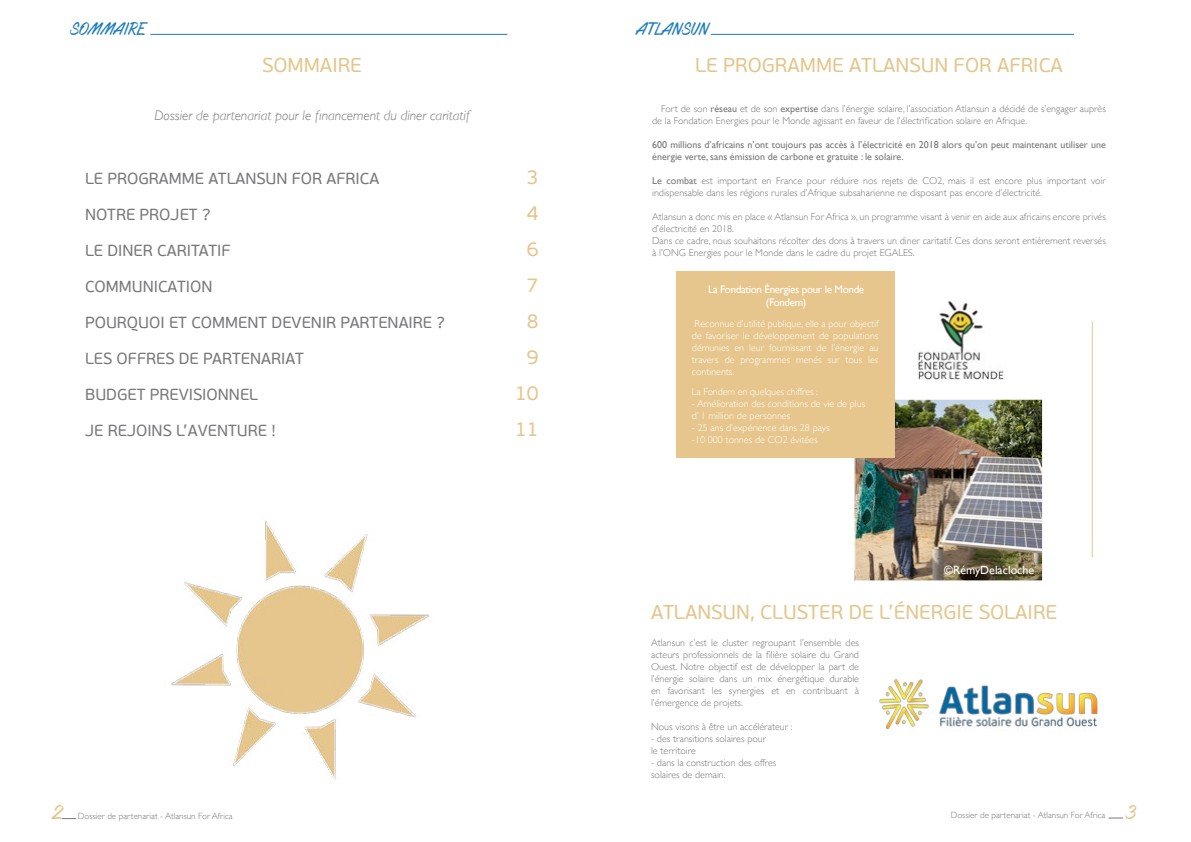
<style>
.page{position:relative;width:1191px;height:842px;background:#fff}
.page>*{position:absolute;margin:0;border:0;box-sizing:border-box;transform-origin:0 0}
.t1{font:20px "PF Beau Sans Pro";color:#e4c68c}
.t2{font:17px "Mark My Words";color:#e4c68c}
.t3{font:16px "PF Beau Sans Pro";color:#77787b}
.t4{font:16px "Mark My Words";letter-spacing:-.07em;color:#1e7cba}
.t5{font:16px "Mark My Words";letter-spacing:-.05em;color:#1e7cba}
.t6{font:italic 300 14px "Gill Sans";color:#77787b}
.t7{font:12px "Gill Sans";color:#fff}
.t8{font:11px/13.2px "Gill Sans";letter-spacing:-.03em;color:#fff;text-align:center}
.t9{font:300 10px/12px "Gill Sans";color:#77787b}
.t10{font:300 10px/12px "Gill Sans";color:#fff}
.t11{font:10px/12px "Gill Sans";color:#77787b}
.t12{font:300 9px "Gill Sans";color:#77787b}
.s1{font-weight:400}
.s2{font-family:"Mark My Words";font-weight:400;font-size:17px;color:#e4c68c}
</style>
<div class="page">
<svg style="left:62px;top:818px;width:14px;height:1px"></svg>
<svg style="left:1108px;top:818px;width:14px;height:1px"></svg>
<img style="left:856px;top:401px;width:185px;height:178px">
<div style="left:854px;top:399px;width:189px;height:182px;border:1px solid #fffdf8"></div>
<img style="left:879px;top:679px;width:219px;height:52px">
<div style="left:676px;top:271px;width:218px;height:186px;background:#e6c68c"></div>
<img style="left:918px;top:301px;width:86px;height:78px">
<hr style="left:711px;top:34px;width:363px;height:1px;background:#1e7cba">
<hr style="left:1091px;top:321px;width:1px;height:236px;background:#e6c68c">
<hr style="left:150px;top:34px;width:357px;height:1px;background:#1e7cba">
<img style="left:171px;top:520px;width:258px;height:259px">
<h3 class="t5" style="left:70px;top:21px;width:78px">SOMMAIRE</h3>
<h1 class="t1" style="left:262px;top:53px;width:101px">SOMMAIRE</h1>
<h3 class="t6" style="left:154px;top:107px;width:317px">Dossier de partenariat pour le financement du diner caritatif</h3>
<h3 class="t3" style="left:85px;top:170px;width:296px">LE PROGRAMME ATLANSUN FOR AFRICA</h3>
<h1 class="t1" style="left:527px;top:166px;width:13px">3</h1>
<h3 class="t3" style="left:85px;top:206px;width:127px">NOTRE PROJET ?</h3>
<h1 class="t1" style="left:527px;top:202px;width:13px">4</h1>
<h3 class="t3" style="left:85px;top:242px;width:147px">LE DINER CARITATIF</h3>
<h1 class="t1" style="left:527px;top:238px;width:13px">6</h1>
<h3 class="t3" style="left:85px;top:278px;width:129px">COMMUNICATION</h3>
<h1 class="t1" style="left:527px;top:274px;width:13px">7</h1>
<h3 class="t3" style="left:85px;top:314px;width:361px">POURQUOI ET COMMENT DEVENIR PARTENAIRE ?</h3>
<h1 class="t1" style="left:527px;top:310px;width:13px">8</h1>
<h3 class="t3" style="left:85px;top:350px;width:220px">LES OFFRES DE PARTENARIAT</h3>
<h1 class="t1" style="left:527px;top:346px;width:13px">9</h1>
<h3 class="t3" style="left:85px;top:386px;width:174px">BUDGET PREVISIONNEL</h3>
<h1 class="t1" style="left:515px;top:382px;width:25px">10</h1>
<h3 class="t3" style="left:85px;top:422px;width:192px">JE REJOINS L’AVENTURE !</h3>
<h1 class="t1" style="left:515px;top:418px;width:25px">11</h1>
<h3 class="t4" style="left:637px;top:21px;width:74px">ATLANSUN</h3>
<h1 class="t1" style="left:695px;top:53px;width:369px">LE PROGRAMME ATLANSUN FOR AFRICA</h1>
<p class="t9" style="left:652px;top:102px;width:455px;text-indent:9px">Fort de son <span class="s1">réseau</span> et de son <span class="s1">expertise</span> dans l’énergie solaire, l’association Atlansun a décidé de s’engager auprès de la Fondation Energies pour le Monde agissant en faveur de l’électrification solaire en Afrique.</p>
<p class="t11" style="left:652px;top:138px;width:455px">600 millions d’africains n’ont toujours pas accès à l’électricité en 2018 alors qu’on peut maintenant utiliser une énergie verte, sans émission de carbone et gratuite : le solaire.</p>
<p class="t9" style="left:652px;top:174px;width:455px"><span class="s1">Le combat</span> est important en France pour réduire nos rejets de CO2, mais il est encore plus important voir indispensable dans les régions rurales d’Afrique subsaharienne ne disposant pas encore d’électricité.</p>
<p class="t9" style="left:652px;top:210px;width:455px">Atlansun a donc mis en place « Atlansun For Africa », un programme visant à venir en aide aux africains encore privés d’électricité en 2018.<br>Dans ce cadre, nous souhaitons récolter des dons à travers un diner caritatif. Ces dons seront entièrement reversés à l’ONG Energies pour le Monde dans le cadre du projet EGALES.</p>
<p class="t8" style="left:708px;top:283px;width:158px">La Fondation Énergies pour le Monde (Fondem)</p>
<p class="t10" style="left:692px;top:317px;width:188px;text-align:justify">Reconnue d’utilité publique, elle a pour objectif de favoriser le développement de populations démunies en leur fournissant de l’énergie au travers de programmes menés sur tous les continents.</p>
<p class="t10" style="left:692px;top:385px;width:127px">La Fondem en quelques chiffres :</p>
<p class="t10" style="left:692px;top:397px;width:175px">- Amélioration des conditions de vie de plus d’ 1 million de personnes</p>
<p class="t10" style="left:692px;top:421px;width:139px">- 25 ans d’expérience dans 28 pays -10 000 tonnes de CO2 évitées</p>
<p class="t7" style="left:944px;top:563px;width:91px">©RémyDelacloche</p>
<h1 class="t1" style="left:651px;top:600px;width:407px">ATLANSUN, CLUSTER DE L’ÉNERGIE SOLAIRE</h1>
<p class="t9" style="left:651px;top:636px;width:209px;text-align:justify">Atlansun c’est le cluster regroupant l’ensemble des acteurs professionnels de la filière solaire du Grand Ouest. Notre objectif est de développer la part de l’énergie solaire dans un mix énergétique durable en favorisant les synergies et en contribuant à l’émergence de projets.</p>
<p class="t9" style="left:651px;top:720px;width:143px">Nous visons à être un accélérateur :</p>
<p class="t9" style="left:651px;top:732px;width:117px">- des transitions solaires pour le territoire</p>
<p class="t9" style="left:651px;top:756px;width:127px">- dans la construction des offres solaires de demain.</p>
<p class="t12" style="left:53px;top:809px;width:181px"><span class="s2">2</span> Dossier de partenariat - Atlansun For Africa</p>
<p class="t12" style="left:950px;top:808px;width:156px">Dossier de partenariat - Atlansun For Africa</p>
<h2 class="t2" style="left:1127px;top:803px;width:12px">3</h2>
</div>
